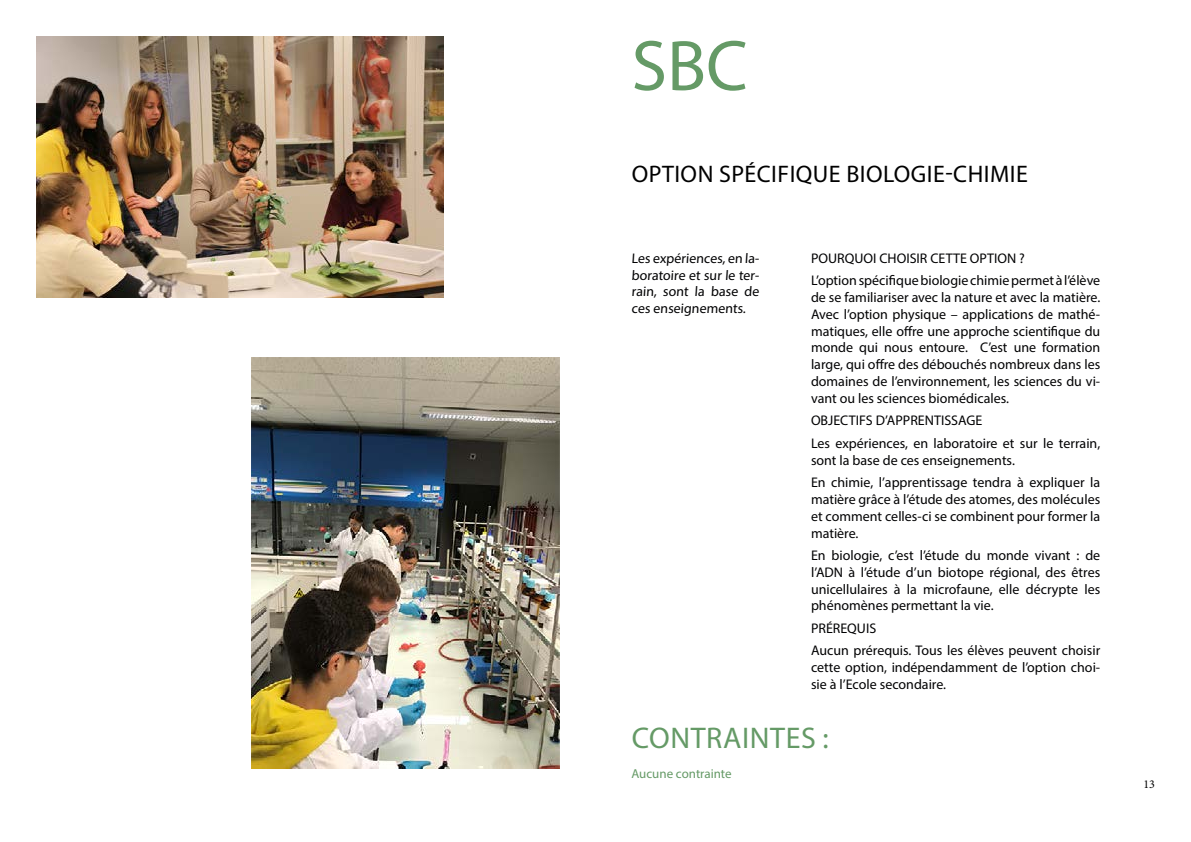
<style>
.page{position:relative;width:1191px;height:842px;background:#fff}
.page>*{position:absolute;margin:0;border:0;box-sizing:border-box;transform-origin:0 0}
.t1{font:72px "Myriad Pro";color:#659a66}
.t2{font:30px "Myriad Pro";letter-spacing:.02em;color:#659a66}
.t3{font:24px "Myriad Pro";letter-spacing:.02em;color:#000}
.t4{font:14px/16.8px "Myriad Pro";color:#020203}
.t5{font:13px "Myriad Pro";color:#659a66}
.t6{font:12px "Minion Pro";color:#000}
</style>
<div class="page">
<img style="left:36px;top:36px;width:408px;height:262px">
<img style="left:251px;top:357px;width:308px;height:411px">
<h1 class="t1" style="left:631px;top:21px;width:118px">SBC</h1>
<h3 class="t3" style="left:632px;top:159px;width:398px">OPTION SPÉCIFIQUE BIOLOGIE-CHIMIE</h3>
<p class="t4" style="left:631px;top:249px;width:130px;text-align:justify">Les expériences, en la&shy;boratoire et sur le ter&shy;rain, sont la base de ces enseignements.</p>
<p class="t4" style="left:811px;top:247px;width:291px;line-height:22.5px">POURQUOI CHOISIR CETTE OPTION ?<br>L’option spécifique biologie chimie permet à l’élève</p>
<p class="t4" style="left:811px;top:289px;width:291px;text-align:justify">de se familiariser avec la nature et avec la matière.<br>Avec l’option physique – applications de mathé&shy;matiques, elle offre une approche scientifique du monde qui nous entoure. C’est une formation large, qui offre des débouchés nombreux dans les domaines de l’environnement, les sciences du vi&shy;vant ou les sciences biomédicales.</p>
<p class="t4" style="left:811px;top:409px;width:291px;line-height:22.5px">OBJECTIFS D’APPRENTISSAGE<br>Les expériences, en laboratoire et sur le terrain,</p>
<p class="t4" style="left:811px;top:448px;width:291px;line-height:22.5px">sont la base de ces enseignements.<br>En chimie, l’apprentissage tendra à expliquer la</p>
<p class="t4" style="left:811px;top:491px;width:291px;text-align:justify">matière grâce à l’étude des atomes, des molécules et comment celles-ci se combinent pour former la matière.</p>
<p class="t4" style="left:811px;top:547px;width:291px;text-align:justify">En biologie, c’est l’étude du monde vivant : de l’ADN à l’étude d’un biotope régional, des êtres unicellulaires à la microfaune, elle décrypte les phénomènes permettant la vie.</p>
<p class="t4" style="left:811px;top:617px;width:291px;line-height:22.5px">PRÉREQUIS<br>Aucun prérequis. Tous les élèves peuvent choisir</p>
<p class="t4" style="left:811px;top:659px;width:291px">cette option, indépendamment de l’option choi&shy;sie à l’Ecole secondaire.</p>
<h2 class="t2" style="left:632px;top:720px;width:198px">CONTRAINTES :</h2>
<p class="t5" style="left:631px;top:765px;width:102px">Aucune contrainte</p>
<p class="t6" style="left:1143px;top:776px;width:13px">13</p>
</div>
